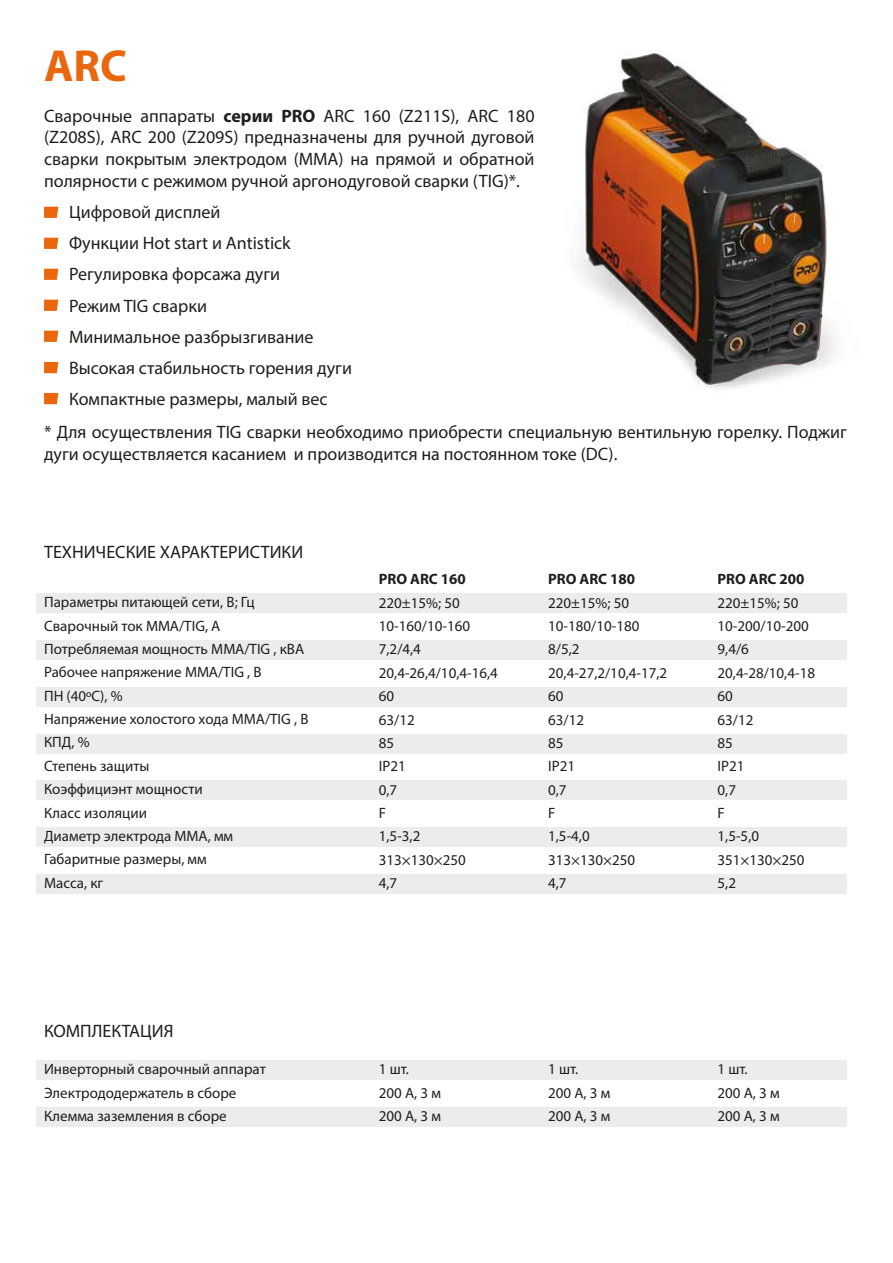
<style>
.page{position:relative;width:893px;height:1263px;background:#fff}
.page>*{position:absolute;margin:0;border:0;box-sizing:border-box;transform-origin:0 0}
.t1{font:700 45px "Myriad Pro";color:#eb670e}
.t2{font:18px/31.2px "Myriad Pro";color:#1e1e1c}
.t3{font:15px/23.4px "Myriad Pro";color:#1e1e1c}
.t4{font:700 15px "Myriad Pro";color:#1e1e1c}
.s1{font-weight:700}
</style>
<div class="page">
<img style="left:578px;top:52px;width:256px;height:337px">
<div style="left:37px;top:1060px;width:810px;height:19px;background:#ececec"></div>
<div style="left:37px;top:1107px;width:810px;height:19px;background:#ececec"></div>
<div style="left:37px;top:594px;width:810px;height:19px;background:#ececec"></div>
<div style="left:37px;top:640px;width:810px;height:19px;background:#ececec"></div>
<div style="left:37px;top:687px;width:810px;height:19px;background:#ececec"></div>
<div style="left:37px;top:734px;width:810px;height:19px;background:#ececec"></div>
<div style="left:37px;top:781px;width:810px;height:19px;background:#ececec"></div>
<div style="left:37px;top:827px;width:810px;height:20px;background:#ececec"></div>
<div style="left:37px;top:874px;width:810px;height:19px;background:#ececec"></div>
<svg style="left:44px;top:207px;width:14px;height:11px"></svg>
<svg style="left:44px;top:238px;width:14px;height:11px"></svg>
<svg style="left:44px;top:300px;width:14px;height:11px"></svg>
<svg style="left:44px;top:331px;width:14px;height:11px"></svg>
<svg style="left:44px;top:362px;width:14px;height:11px"></svg>
<svg style="left:44px;top:393px;width:14px;height:11px"></svg>
<svg style="left:44px;top:269px;width:14px;height:11px"></svg>
<h1 class="t1" style="left:44px;top:37px;width:84px">ARC</h1>
<p class="t2" style="left:44px;top:105px;width:492px;line-height:21.6px;text-align:justify">Сварочные аппараты <span class="s1">серии PRO</span> ARC 160 (Z211S), ARC 180 (Z208S), ARC 200 (Z209S) предназначены для ручной дуговой сварки покрытым электродом (MMA) на прямой и обратной полярности с режимом ручной аргонодуговой сварки (TIG)*.</p>
<p class="t2" style="left:69px;top:196px;width:284px">Цифровой дисплей<br>Функции Hot start и Antistick<br>Регулировка форсажа дуги<br>Режим TIG сварки<br>Минимальное разбрызгивание<br>Высокая стабильность горения дуги<br>Компактные размеры, малый вес</p>
<p class="t2" style="left:44px;top:421px;width:804px;line-height:21.6px">* Для осуществления TIG сварки необходимо приобрести специальную вентильную горелку. Поджиг дуги осуществляется касанием и производится на постоянном токе (DC).</p>
<p class="t2" style="left:44px;top:536px;width:261px">ТЕХНИЧЕСКИЕ ХАРАКТЕРИСТИКИ</p>
<p class="t3" style="left:44px;top:590px;width:266px">Параметры питающей сети, В; Гц<br>Сварочный ток MMA/TIG, А<br>Потребляемая мощность MMA/TIG , кВА<br>Рабочее напряжение MMA/TIG , В<br>ПН (40ºС), %<br>Напряжение холостого хода MMA/TIG , В<br>КПД, %<br>Степень защиты<br>Коэффициэнт мощности<br>Класс изоляции<br>Диаметр электрода MMA, мм<br>Габаритные размеры, мм<br>Масса, кг</p>
<p class="t4" style="left:379px;top:569px;width:88px">PRO ARC 160</p>
<p class="t3" style="left:379px;top:591px;width:121px">220±15%; 50<br>10-160/10-160<br>7,2/4,4<br>20,4-26,4/10,4-16,4<br>60<br>63/12<br>85<br>IP21<br>0,7<br>F<br>1,5-3,2<br>313×130×250<br>4,7</p>
<p class="t4" style="left:548px;top:569px;width:88px">PRO ARC 180</p>
<p class="t3" style="left:548px;top:591px;width:121px">220±15%; 50<br>10-180/10-180<br>8/5,2<br>20,4-27,2/10,4-17,2<br>60<br>63/12<br>85<br>IP21<br>0,7<br>F<br>1,5-4,0<br>313×130×250<br>4,7</p>
<p class="t4" style="left:717px;top:569px;width:88px">PRO ARC 200</p>
<p class="t3" style="left:717px;top:591px;width:99px">220±15%; 50<br>10-200/10-200<br>9,4/6<br>20,4-28/10,4-18<br>60<br>63/12<br>85<br>IP21<br>0,7<br>F<br>1,5-5,0<br>351×130×250<br>5,2</p>
<p class="t2" style="left:44px;top:1015px;width:131px">КОМПЛЕКТАЦИЯ</p>
<p class="t3" style="left:44px;top:1057px;width:223px">Инверторный сварочный аппарат<br>Электрододержатель в сборе<br>Клемма заземления в сборе</p>
<p class="t3" style="left:379px;top:1057px;width:64px">1 шт.<br>200 А, 3 м<br>200 А, 3 м</p>
<p class="t3" style="left:548px;top:1057px;width:64px">1 шт.<br>200 А, 3 м<br>200 А, 3 м</p>
<p class="t3" style="left:717px;top:1057px;width:64px">1 шт.<br>200 А, 3 м<br>200 А, 3 м</p>
</div>
